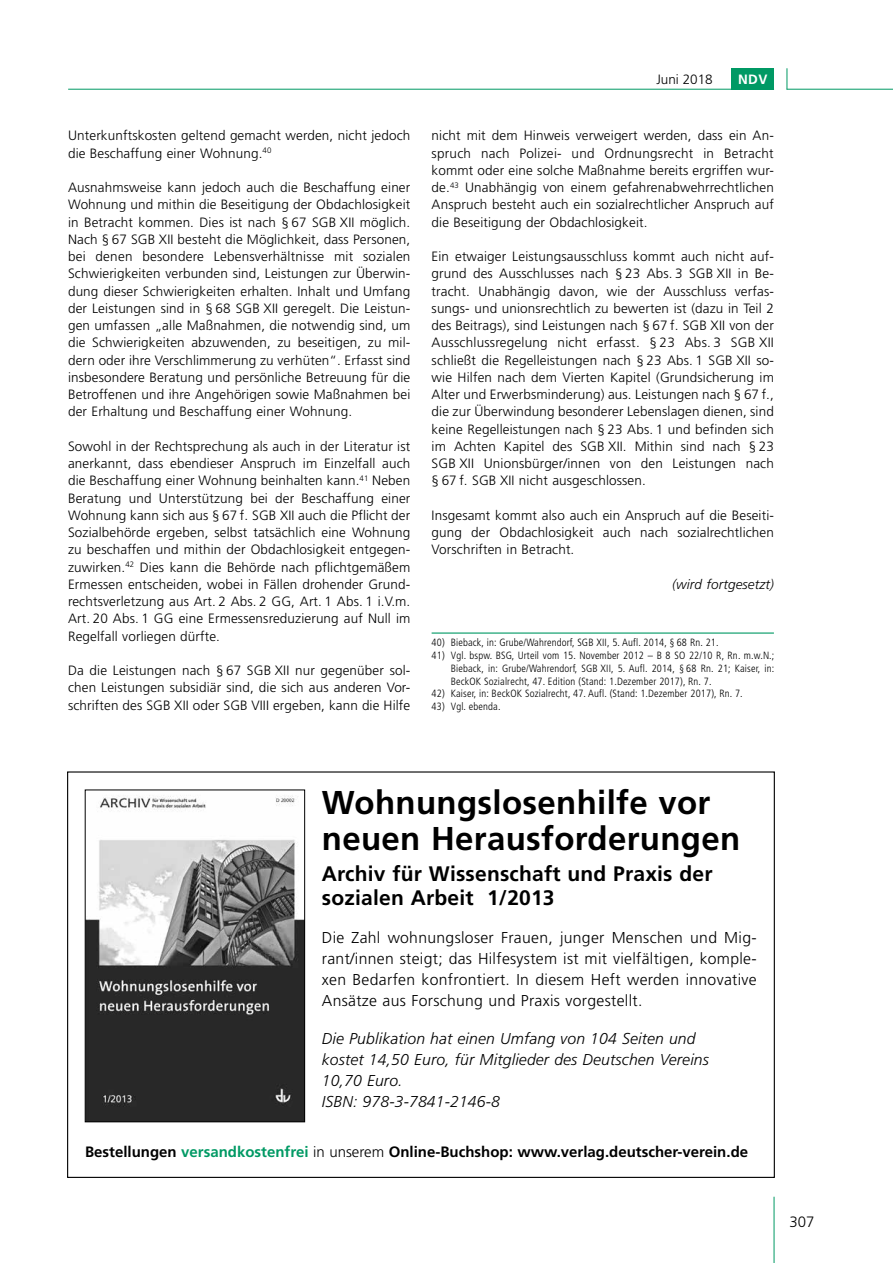
<style>
.page{position:relative;width:893px;height:1263px;background:#fff}
.page>*{position:absolute;margin:0;border:0;box-sizing:border-box;transform-origin:0 0}
.t1{font:700 33px/36px "Frutiger LT";letter-spacing:.01em;color:#000}
.t2{font:700 21px/24px "Frutiger LT";letter-spacing:.01em;color:#000}
.t3{font:300 15.75px/21px "Frutiger LT";letter-spacing:.02em;color:#000;text-align:justify}
.t4{font:italic 300 15.75px/21px "Frutiger LT";letter-spacing:.01em;color:#000}
.t5{font:700 15px "Frutiger LT";color:#000}
.t6{font:300 15px "Frutiger LT";color:#000}
.t7{font:300 13.5px/17.2px "Frutiger LT";letter-spacing:.01em;color:#000;text-align:justify}
.t8{font:italic 300 13.5px "Frutiger LT";letter-spacing:.01em;color:#000}
.t9{font:700 13.5px "Frutiger LT";color:#fff}
.t10{font:300 condensed 10.5px/12.8px "Frutiger LT";letter-spacing:.015em;color:#000;text-align:justify}
.s1{color:#009964}
.s2{font-weight:300}
</style>
<div class="page">
<hr style="left:774px;top:1197px;width:1px;height:66px;background:#009964">
<hr style="left:787px;top:89px;width:106px;height:1px;background:#009964">
<hr style="left:68px;top:89px;width:706px;height:1px;background:#009964">
<svg style="left:787px;top:68px;width:1px;height:22px"></svg>
<div style="left:731px;top:68px;width:43px;height:21px;background:#009964"></div>
<hr style="left:432px;top:632px;width:342px;height:2px;background:#009964">
<svg style="left:67px;top:771px;width:708px;height:407px"></svg>
<img style="left:87px;top:792px;width:216px;height:328px">
<div style="left:85px;top:790px;width:220px;height:332px;border:1px solid #000"></div>
<p class="t7" style="left:68px;top:127px;width:344px">Unterkunftskosten geltend gemacht werden, nicht jedoch die Beschaffung einer Wohnung.<sup>40</sup></p>
<p class="t7" style="left:68px;top:179px;width:344px">Ausnahmsweise kann jedoch auch die Beschaffung einer Wohnung und mithin die Beseitigung der Obdachlosigkeit in Betracht kommen. Dies ist nach § 67 SGB XII möglich.<br>Nach § 67 SGB XII besteht die Möglichkeit, dass Personen, bei denen besondere Lebensverhältnisse mit sozialen Schwierigkeiten verbunden sind, Leistungen zur Überwin&shy;dung dieser Schwierigkeiten erhalten. Inhalt und Umfang der Leistungen sind in § 68 SGB XII geregelt. Die Leistun&shy;gen umfassen „alle Maßnahmen, die notwendig sind, um die Schwierigkeiten abzuwenden, zu beseitigen, zu mil&shy;dern oder ihre Verschlimmerung zu verhüten“. Erfasst sind insbesondere Beratung und persönliche Betreuung für die Betroffenen und ihre Angehörigen sowie Maßnahmen bei der Erhaltung und Beschaffung einer Wohnung.</p>
<p class="t7" style="left:68px;top:438px;width:344px">Sowohl in der Rechtsprechung als auch in der Literatur ist anerkannt, dass ebendieser Anspruch im Einzelfall auch die Beschaffung einer Wohnung beinhalten kann.<sup>41</sup> Neben Beratung und Unterstützung bei der Beschaffung einer Wohnung kann sich aus § 67 f. SGB XII auch die Pflicht der Sozialbehörde ergeben, selbst tatsächlich eine Wohnung zu beschaffen und mithin der Obdachlosigkeit entgegen&shy;zuwirken.<sup>42</sup> Dies kann die Behörde nach pflichtgemäßem Ermessen entscheiden, wobei in Fällen drohender Grund&shy;rechtsverletzung aus Art. 2 Abs. 2 GG, Art. 1 Abs. 1 i.V.m.<br>Art. 20 Abs. 1 GG eine Ermessensreduzierung auf Null im Regelfall vorliegen dürfte.</p>
<p class="t7" style="left:68px;top:662px;width:344px">Da die Leistungen nach § 67 SGB XII nur gegenüber sol&shy;chen Leistungen subsidiär sind, die sich aus anderen Vor&shy;schriften des SGB XII oder SGB VIII ergeben, kann die Hilfe</p>
<p class="t7" style="left:656px;top:71px;width:58px">Juni 2018</p>
<p class="t9" style="left:738px;top:71px;width:31px">NDV</p>
<p class="t7" style="left:432px;top:127px;width:344px">nicht mit dem Hinweis verweigert werden, dass ein An&shy;spruch nach Polizei- und Ordnungsrecht in Betracht kommt oder eine solche Maßnahme bereits ergriffen wur&shy;de.<sup>43</sup> Unabhängig von einem gefahrenabwehrrechtlichen Anspruch besteht auch ein sozialrechtlicher Anspruch auf die Beseitigung der Obdachlosigkeit.</p>
<p class="t7" style="left:432px;top:248px;width:344px">Ein etwaiger Leistungsausschluss kommt auch nicht auf&shy;grund des Ausschlusses nach § 23 Abs. 3 SGB XII in Be&shy;tracht. Unabhängig davon, wie der Ausschluss verfas&shy;sungs- und unionsrechtlich zu bewerten ist (dazu in Teil 2 des Beitrags), sind Leistungen nach § 67 f. SGB XII von der Ausschlussregelung nicht erfasst. § 23 Abs. 3 SGB XII schließt die Regelleistungen nach § 23 Abs. 1 SGB XII so&shy;wie Hilfen nach dem Vierten Kapitel (Grundsicherung im Alter und Erwerbsminderung) aus. Leistungen nach § 67 f., die zur Überwindung besonderer Lebenslagen dienen, sind keine Regelleistungen nach § 23 Abs. 1 und befinden sich im Achten Kapitel des SGB XII. Mithin sind nach § 23<br>SGB XII Unionsbürger/innen von den Leistungen nach § 67 f. SGB XII nicht ausgeschlossen.</p>
<p class="t7" style="left:432px;top:507px;width:344px">Insgesamt kommt also auch ein Anspruch auf die Beseiti&shy;gung der Obdachlosigkeit auch nach sozialrechtlichen Vorschriften in Betracht.</p>
<p class="t8" style="left:672px;top:576px;width:103px">(wird fortgesetzt)</p>
<p class="t10" style="left:432px;top:636px;width:288px">40) Bieback, in: Grube/Wahrendorf, SGB XII, 5. Aufl. 2014, § 68 Rn. 21.</p>
<p class="t10" style="left:451px;top:649px;width:325px;text-indent:-19px">41) Vgl. bspw. BSG, Urteil vom 15. November 2012 – B 8 SO 22/10 R, Rn. m.w.N.; Bieback, in: Grube/Wahrendorf, SGB XII, 5. Aufl. 2014, § 68 Rn. 21; Kaiser, in:<br>BeckOK Sozialrecht, 47. Edition (Stand: 1.Dezember 2017), Rn. 7.</p>
<p class="t10" style="left:432px;top:687px;width:313px">42) Kaiser, in: BeckOK Sozialrecht, 47. Aufl. (Stand: 1.Dezember 2017), Rn. 7.</p>
<p class="t10" style="left:432px;top:700px;width:70px">43) Vgl. ebenda.</p>
<h1 class="t1" style="left:322px;top:785px;width:420px">Wohnungslosenhilfe vor neuen Herausforderungen</h1>
<h2 class="t2" style="left:322px;top:861px;width:392px">Archiv für Wissenschaft und Praxis der sozialen Arbeit 1/2013</h2>
<p class="t3" style="left:322px;top:927px;width:436px">Die Zahl wohnungsloser Frauen, junger Menschen und Mig&shy;rant/innen steigt; das Hilfesystem ist mit vielfältigen, komple&shy;xen Bedarfen konfrontiert. In diesem Heft werden innovative Ansätze aus Forschung und Praxis vorgestellt.</p>
<p class="t4" style="left:322px;top:1028px;width:389px">Die Publikation hat einen Umfang von 104 Seiten und kostet 14,50 Euro, für Mitglieder des Deutschen Vereins 10,70 Euro.<br>ISBN: 978-3-7841-2146-8</p>
<p class="t5" style="left:85px;top:1143px;width:665px">Bestellungen <span class="s1">versandkostenfrei</span> <span class="s2">in unserem</span> Online-Buchshop: www.verlag.deutscher-verein.de</p>
<p class="t6" style="left:789px;top:1213px;width:27px">307</p>
</div>
